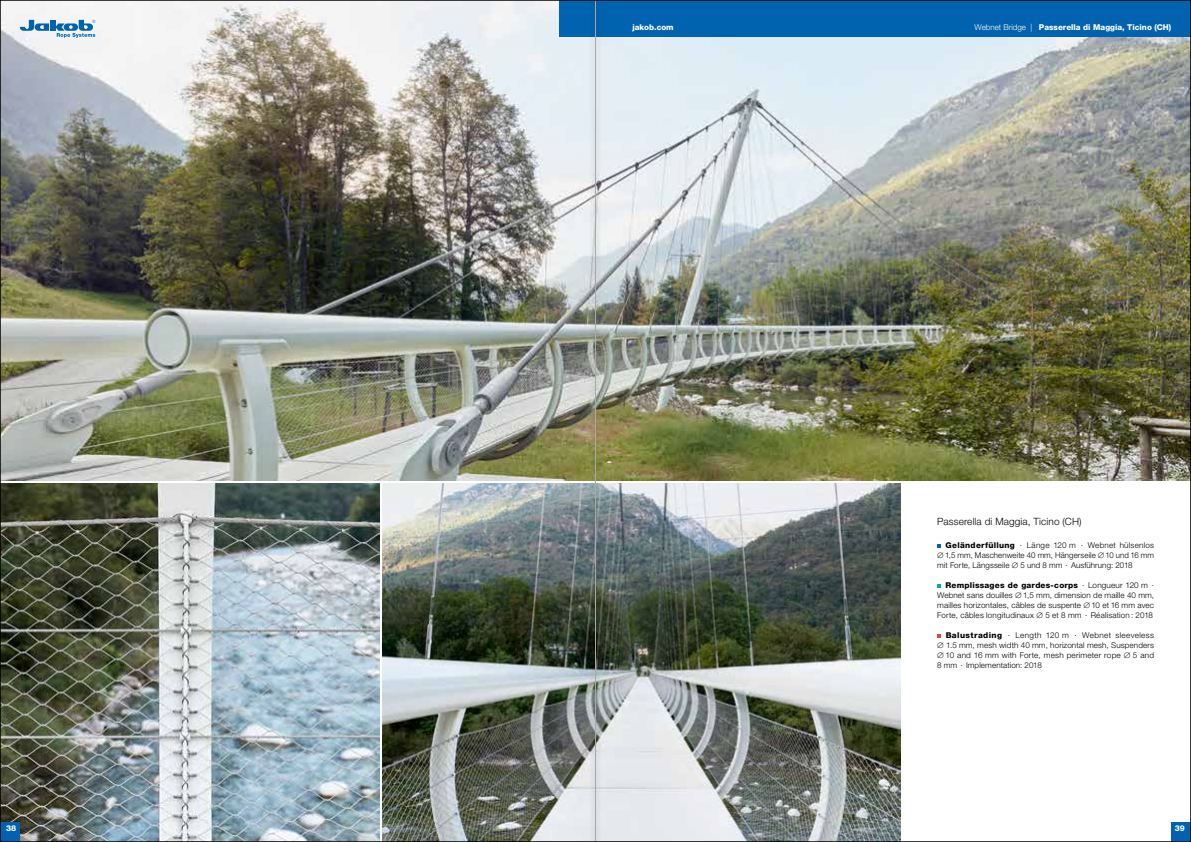
<style>
.page{position:relative;width:1191px;height:842px;background:#fff}
.page>*{position:absolute;margin:0;border:0;box-sizing:border-box;transform-origin:0 0}
.t1{font:300 10px "Helvetica Neue LT Pro";letter-spacing:.01em;color:#000}
.t2{font:300 8px/10px "Helvetica Neue LT Pro";letter-spacing:.015em;color:#000;text-align:justify}
.t3{font:800 8px "Helvetica Neue LT Pro";color:#fff}
.s1{font-weight:300}
.s2{font-weight:800}
</style>
<div class="page">
<img style="left:2px;top:2px;width:1187px;height:479px">
<img style="left:2px;top:483px;width:378px;height:357px">
<img style="left:383px;top:483px;width:517px;height:357px">
<svg style="left:937px;top:544px;width:4px;height:3px"></svg>
<svg style="left:937px;top:584px;width:4px;height:3px"></svg>
<svg style="left:937px;top:634px;width:4px;height:3px"></svg>
<div style="left:1171px;top:822px;width:20px;height:20px;background:#0063af"></div>
<div style="left:0;top:822px;width:20px;height:20px;background:#0063af"></div>
<div style="left:595px;top:0;width:596px;height:37px;background:#0063af"></div>
<div style="left:50px;top:20px;width:5px;height:11px;background:#0063af"></div>
<svg style="left:20px;top:20px;width:29px;height:11px"></svg>
<svg style="left:55px;top:20px;width:40px;height:18px"></svg>
<div style="left:558px;top:0;width:37px;height:37px;background:#0063af"></div>
<div style="left:590px;top:0;width:11px;height:842px;background:#000;opacity:.5"></div>
<hr style="left:595px;top:0;width:1px;height:842px;background:#a8a8a7">
<p class="t3" style="left:632px;top:23px;width:43px">jakob.com</p>
<p class="t3" style="left:974px;top:23px;width:198px"><span class="s1">Webnet Bridge |</span> Passerella di Maggia, Ticino (CH)</p>
<p class="t1" style="left:937px;top:515px;width:146px">Passerella di Maggia, Ticino (CH)</p>
<p class="t2" style="left:937px;top:539px;width:218px;text-indent:8px"><span class="s2">Geländerfüllung</span> ∙ Länge 120 m ∙ Webnet hülsenlos ∅ 1,5 mm, Maschenweite 40 mm, Hängerseile ∅ 10 und 16 mm mit Forte, Längsseile ∅ 5 und 8 mm ∙ Ausführung: 2018</p>
<p class="t2" style="left:937px;top:579px;width:218px;text-indent:8px"><span class="s2">Remplissages de gardes-corps</span> ∙ Longueur 120 m ∙ Webnet sans douilles ∅ 1,5 mm, dimension de maille 40 mm, mailles horizontales, câbles de suspente ∅ 10 et 16 mm avec Forte, câbles longitudinaux ∅ 5 et 8 mm ∙ Réalisation : 2018</p>
<p class="t2" style="left:937px;top:629px;width:218px;text-indent:8px"><span class="s2">Balustrading</span> ∙ Length 120 m ∙ Webnet sleeveless ∅ 1.5 mm, mesh width 40 mm, horizontal mesh, Suspenders ∅ 10 and 16 mm with Forte, mesh perimeter rope ∅ 5 and 8 mm ∙ Implementation: 2018</p>
<p class="t3" style="left:6px;top:824px;width:12px">38</p>
<p class="t3" style="left:1174px;top:824px;width:12px">39</p>
</div>
